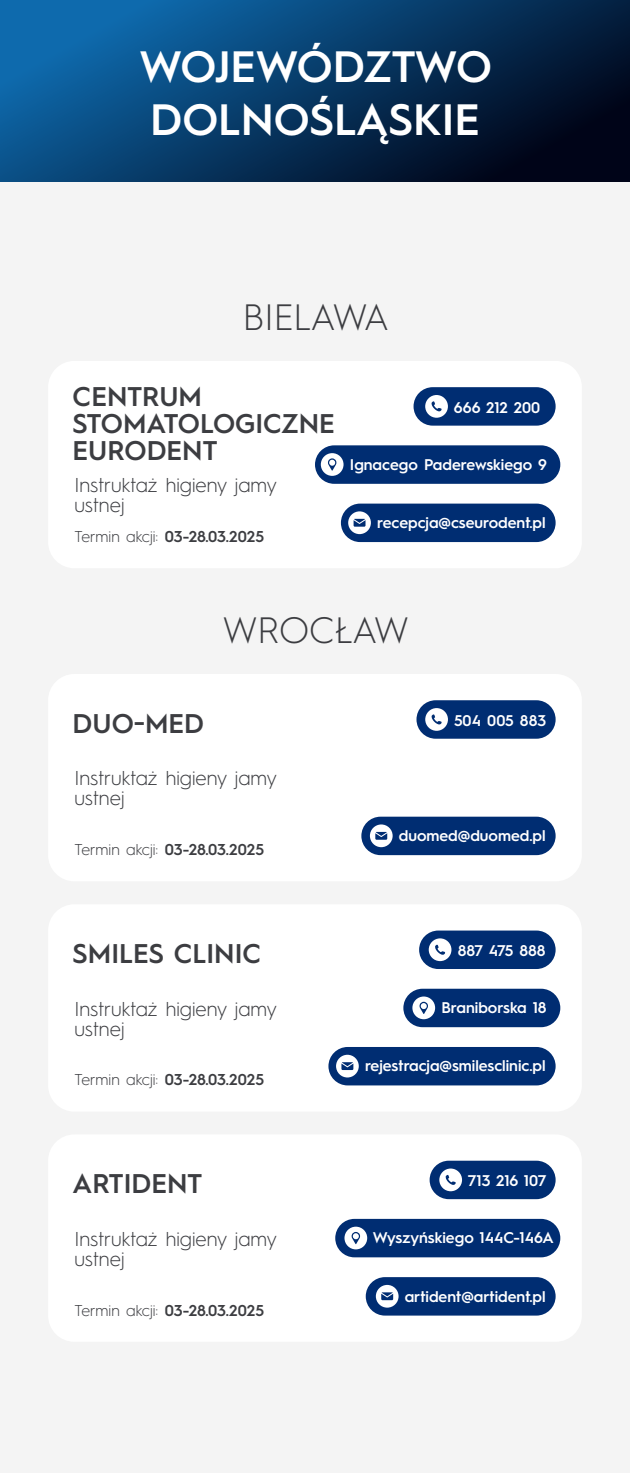
<style>
.page{position:relative;width:630px;height:1473px;background:#fff}
.page>*{position:absolute;margin:0;border:0;box-sizing:border-box;transform-origin:0 0}
.t1{font:600 44.01px/52.8px "Hurme Geometric Sans 1";color:#fff}
.t2{font:300 36.75px "Hurme Geometric Sans 1";color:#3c3d41}
.t3{font:600 27.12px/27.1px "Hurme Geometric Sans 1";color:#3c3d41}
.t4{font:300 20.12px/20.1px "Hurme Geometric Sans 1";color:#3c3d41}
.t5{font:600 15.75px "Hurme Geometric Sans 1";color:#3c3d41}
.t6{font:600 15.58px "Hurme Geometric Sans 1";color:#fff}
.t7{font:600 15.58px "Hurme Geometric Sans 1";letter-spacing:-.02em;color:#fff}
.s1{font-weight:300}
</style>
<div class="page">
<svg style="left:0;top:0;width:630px;height:183px;background:#083965"></svg>
<div style="left:0;top:183px;width:630px;height:1290px;background:#f4f4f4"></div>
<div style="left:48px;top:361px;width:534px;height:207px;background:#fff;border-radius:26px"></div>
<div style="left:414px;top:387px;width:142px;height:39px;background:#002d72;border-radius:19px"></div>
<div style="left:341px;top:504px;width:215px;height:38px;background:#002d72;border-radius:19px"></div>
<svg style="left:425px;top:395px;width:23px;height:23px"></svg>
<div style="left:315px;top:445px;width:245px;height:39px;background:#002d72;border-radius:19px"></div>
<svg style="left:321px;top:453px;width:23px;height:23px"></svg>
<svg style="left:348px;top:511px;width:23px;height:23px"></svg>
<div style="left:48px;top:674px;width:534px;height:207px;background:#fff;border-radius:26px"></div>
<div style="left:416px;top:700px;width:140px;height:39px;background:#002d72;border-radius:19px"></div>
<div style="left:361px;top:817px;width:195px;height:38px;background:#002d72;border-radius:19px"></div>
<svg style="left:425px;top:708px;width:23px;height:23px"></svg>
<svg style="left:370px;top:824px;width:23px;height:23px"></svg>
<div style="left:48px;top:904px;width:534px;height:208px;background:#fff;border-radius:26px"></div>
<div style="left:419px;top:930px;width:137px;height:39px;background:#002d72;border-radius:19px"></div>
<div style="left:328px;top:1047px;width:228px;height:38px;background:#002d72;border-radius:19px"></div>
<svg style="left:429px;top:938px;width:22px;height:23px"></svg>
<div style="left:403px;top:989px;width:157px;height:38px;background:#002d72;border-radius:19px"></div>
<svg style="left:412px;top:996px;width:23px;height:23px"></svg>
<svg style="left:336px;top:1055px;width:23px;height:22px"></svg>
<div style="left:48px;top:1134px;width:534px;height:208px;background:#fff;border-radius:26px"></div>
<div style="left:430px;top:1161px;width:126px;height:38px;background:#002d72;border-radius:19px"></div>
<div style="left:366px;top:1277px;width:190px;height:38px;background:#002d72;border-radius:19px"></div>
<svg style="left:439px;top:1168px;width:23px;height:23px"></svg>
<div style="left:335px;top:1219px;width:225px;height:38px;background:#002d72;border-radius:19px"></div>
<svg style="left:344px;top:1227px;width:23px;height:22px"></svg>
<svg style="left:376px;top:1285px;width:23px;height:22px"></svg>
<h1 class="t1" style="left:140px;top:37px;width:354px">WOJEWÓDZTWO<br>DOLNOŚLĄSKIE</h1>
<h2 class="t2" style="left:243px;top:292px;width:148px">BIELAWA</h2>
<h3 class="t3" style="left:73px;top:381px;width:264px">CENTRUM<br>STOMATOLOGICZNE<br>EURODENT</h3>
<p class="t4" style="left:74px;top:474px;width:204px">Instruktaż higieny jamy ustnej</p>
<p class="t5" style="left:74px;top:525px;width:191px"><span class="s1">Termin akcji:</span> 03-28.03.2025</p>
<p class="t6" style="left:454px;top:396px;width:88px">666 212 200</p>
<p class="t6" style="left:350px;top:453px;width:199px">Ignacego Paderewskiego 9</p>
<p class="t6" style="left:377px;top:512px;width:170px">recepcja@cseurodent.pl</p>
<h2 class="t2" style="left:223px;top:605px;width:188px">WROCŁAW</h2>
<h3 class="t3" style="left:73px;top:708px;width:133px">DUO-MED</h3>
<p class="t4" style="left:74px;top:767px;width:204px">Instruktaż higieny jamy ustnej</p>
<p class="t6" style="left:454px;top:709px;width:94px">504 005 883</p>
<p class="t5" style="left:74px;top:838px;width:191px"><span class="s1">Termin akcji:</span> 03-28.03.2025</p>
<h3 class="t3" style="left:73px;top:938px;width:190px">SMILES CLINIC</h3>
<p class="t4" style="left:74px;top:997px;width:204px">Instruktaż higieny jamy ustnej</p>
<p class="t5" style="left:74px;top:1069px;width:191px"><span class="s1">Termin akcji:</span> 03-28.03.2025</p>
<h3 class="t3" style="left:73px;top:1168px;width:131px">ARTIDENT</h3>
<p class="t4" style="left:74px;top:1227px;width:204px">Instruktaż higieny jamy ustnej</p>
<p class="t5" style="left:74px;top:1299px;width:191px"><span class="s1">Termin akcji:</span> 03-28.03.2025</p>
<p class="t6" style="left:399px;top:825px;width:148px">duomed@duomed.pl</p>
<p class="t7" style="left:458px;top:940px;width:89px">887 475 888</p>
<p class="t6" style="left:441px;top:996px;width:107px">Braniborska 18</p>
<p class="t6" style="left:365px;top:1055px;width:182px">rejestracja@smilesclinic.pl</p>
<p class="t6" style="left:468px;top:1170px;width:80px">713 216 107</p>
<p class="t6" style="left:373px;top:1227px;width:182px">Wyszyńskiego 144C-146A</p>
<p class="t6" style="left:405px;top:1285px;width:142px">artident@artident.pl</p>
</div>
